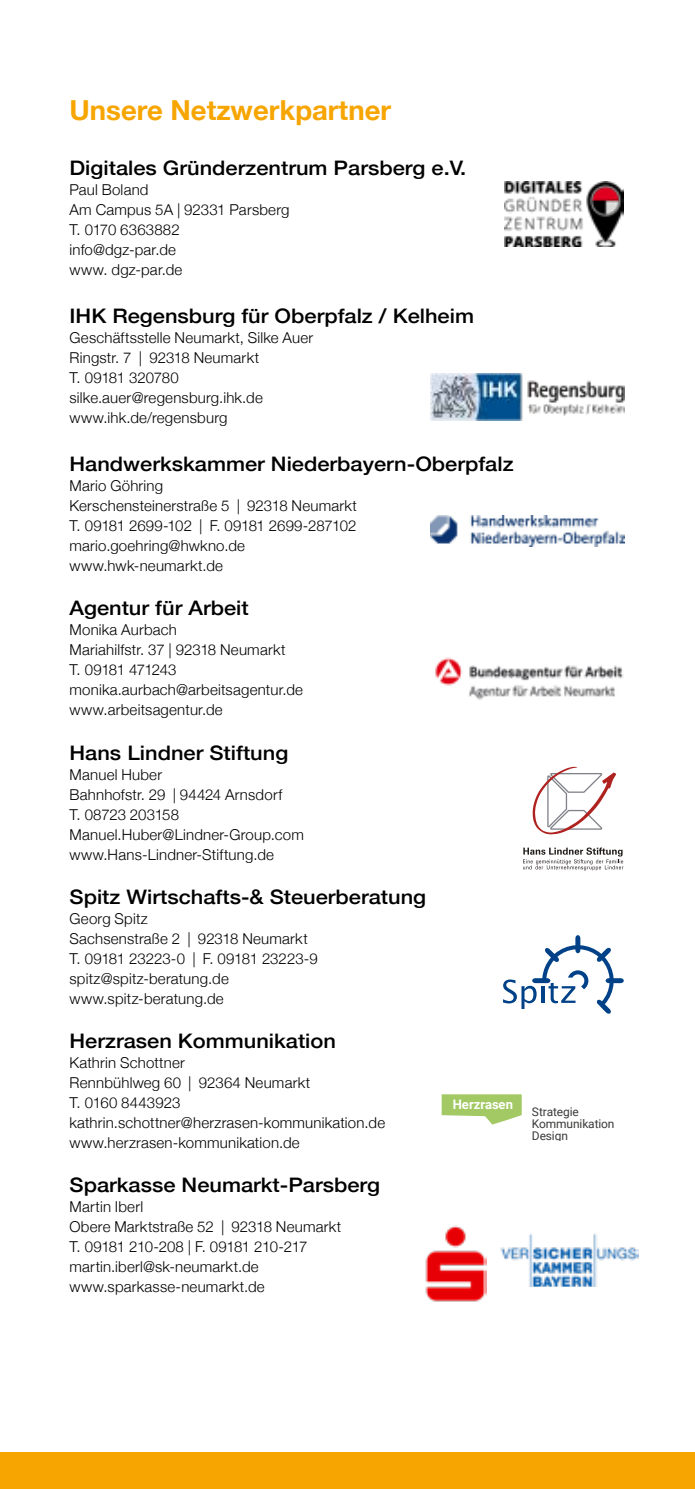
<style>
.page{position:relative;width:695px;height:1489px;background:#fff}
.page>*{position:absolute;margin:0;border:0;box-sizing:border-box;transform-origin:0 0}
.t1{font:700 27.5px "Helvetica Neue";color:#f7a500}
.t2{font:500 20px "Helvetica Neue";color:#000;scale:1.09 1}
.t3{font:300 15px/20px "Helvetica Neue";letter-spacing:.015em;color:#000}
.t4{font:700 13px "Roboto";letter-spacing:-.01em;color:#fff}
.t5{font:12px/12px "Roboto";letter-spacing:-.01em;color:#3a3a39}
</style>
<div class="page">
<div style="left:0;top:1452px;width:694px;height:36px;background:#f7a500"></div>
<svg style="left:503px;top:935px;width:120px;height:79px"></svg>
<hr style="left:541px;top:986px;width:3px;height:16px;background:#004188">
<svg style="left:523px;top:847px;width:100px;height:23px"></svg>
<svg style="left:532px;top:766px;width:84px;height:68px"></svg>
<img style="left:431px;top:515px;width:193px;height:31px">
<svg style="left:441px;top:1094px;width:80px;height:30px"></svg>
<img style="left:500px;top:1233px;width:138px;height:53px">
<img style="left:425px;top:1225px;width:61px;height:77px">
<img style="left:435px;top:657px;width:189px;height:43px">
<img style="left:430px;top:374px;width:194px;height:46px">
<img style="left:504px;top:181px;width:120px;height:65px">
<h1 class="t1" style="left:69px;top:89px;width:323px">Unsere Netzwerkpartner</h1>
<h2 class="t2" style="left:69px;top:152px;width:365px">Digitales Gründerzentrum Parsberg e.V.</h2>
<p class="t3" style="left:69px;top:179px;width:221px">Paul Boland<br>Am Campus 5A | 92331 Parsberg<br>T. 0170 6363882 info@dgz-par.de<br>www. dgz-par.de</p>
<h2 class="t2" style="left:69px;top:300px;width:372px">IHK Regensburg für Oberpfalz / Kelheim</h2>
<p class="t3" style="left:69px;top:327px;width:245px">Geschäftsstelle Neumarkt, Silke Auer<br>Ringstr. 7 | 92318 Neumarkt<br>T. 09181 320780 silke.auer@regensburg.ihk.de www.ihk.de/regensburg</p>
<h2 class="t2" style="left:69px;top:448px;width:409px">Handwerkskammer Niederbayern-Oberpfalz</h2>
<p class="t3" style="left:69px;top:475px;width:289px">Mario Göhring<br>Kerschensteinerstraße 5 | 92318 Neumarkt<br>T. 09181 2699-102 | F. 09181 2699-287102 mario.goehring@hwkno.de www.hwk-neumarkt.de</p>
<h2 class="t2" style="left:69px;top:592px;width:166px">Agentur für Arbeit</h2>
<p class="t3" style="left:69px;top:619px;width:235px">Monika Aurbach<br>Mariahilfstr. 37 | 92318 Neumarkt<br>T. 09181 471243 monika.aurbach@arbeitsagentur.de www.arbeitsagentur.de</p>
<h2 class="t2" style="left:69px;top:736px;width:202px">Hans Lindner Stiftung</h2>
<p class="t3" style="left:69px;top:763px;width:236px">Manuel Huber<br>Bahnhofstr. 29 | 94424 Arnsdorf<br>T. 08723 203158<br>Manuel.Huber@Lindner-Group.com www.Hans-Lindner-Stiftung.de</p>
<h2 class="t2" style="left:69px;top:880px;width:328px">Spitz Wirtschafts-&amp; Steuerberatung</h2>
<p class="t3" style="left:69px;top:907px;width:250px">Georg Spitz<br>Sachsenstraße 2 | 92318 Neumarkt<br>T. 09181 23223-0 | F. 09181 23223-9 spitz@spitz-beratung.de www.spitz-beratung.de</p>
<h2 class="t2" style="left:69px;top:1024px;width:246px">Herzrasen Kommunikation</h2>
<p class="t3" style="left:69px;top:1051px;width:317px">Kathrin Schottner<br>Rennbühlweg 60 | 92364 Neumarkt<br>T. 0160 8443923 kathrin.schottner@herzrasen-kommunikation.de www.herzrasen-kommunikation.de</p>
<h2 class="t2" style="left:69px;top:1168px;width:286px">Sparkasse Neumarkt-Parsberg</h2>
<p class="t3" style="left:69px;top:1195px;width:273px">Martin Iberl<br>Obere Marktstraße 52 | 92318 Neumarkt<br>T. 09181 210-208 | F. 09181 210-217 martin.iberl@sk-neumarkt.de www.sparkasse-neumarkt.de</p>
<p class="t4" style="left:452px;top:1095px;width:62px">Herzrasen</p>
<p class="t5" style="left:531px;top:1105px;width:49px">Strategie</p>
<p class="t5" style="left:532px;top:1116px;width:84px">Kommunikation<br>Design</p>
</div>
